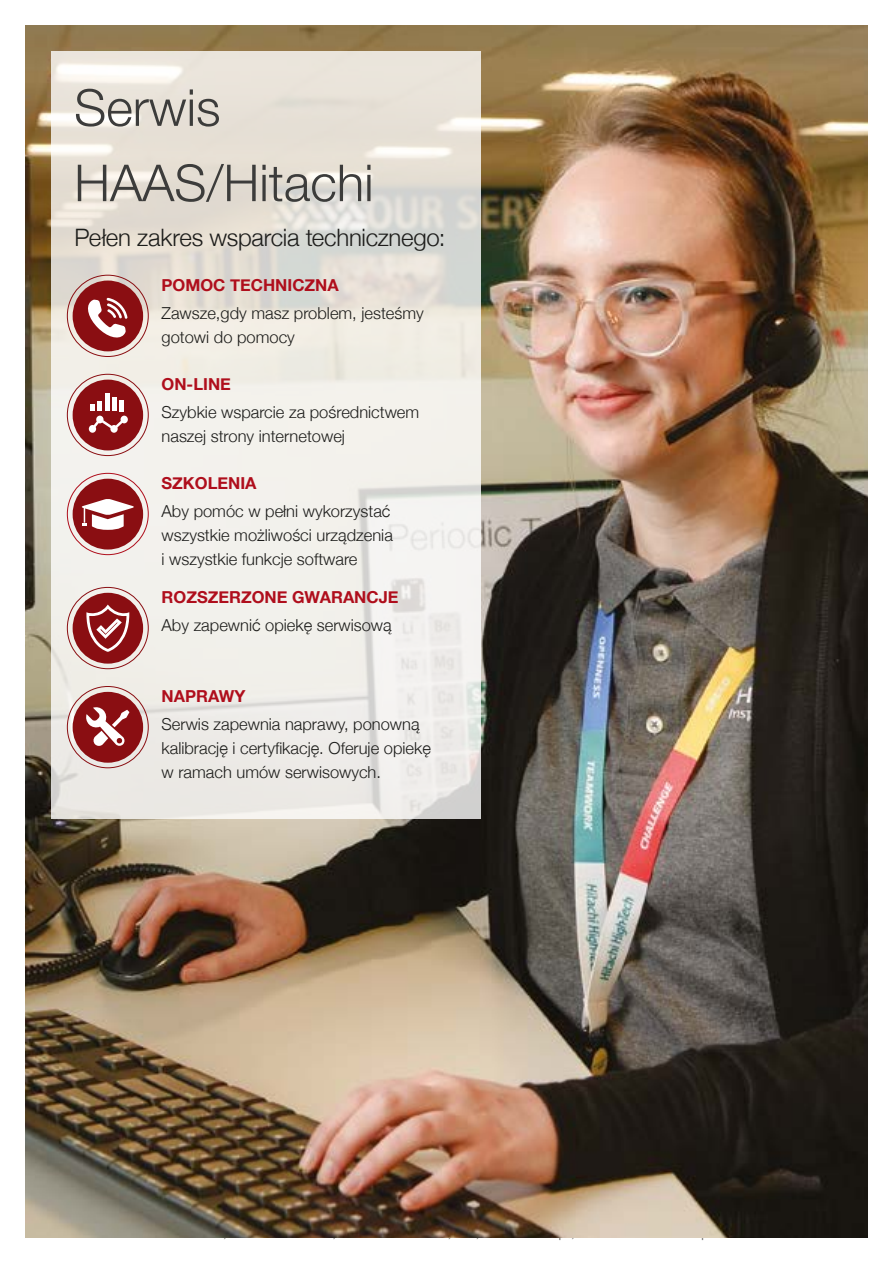
<style>
.page{position:relative;width:893px;height:1263px;background:#fff}
.page>*{position:absolute;margin:0;border:0;box-sizing:border-box;transform-origin:0 0}
.t1{font:300 51px/75.3px "Helvetica Neue";color:#3c3c3b}
.t2{font:300 24px "Helvetica Neue";letter-spacing:-.01em;color:#1d1d1b}
.t3{font:300 16.5px/24px "Helvetica Neue";color:#1d1d1b}
.t4{font:700 16.5px "Helvetica Neue";color:#af0e1c}
</style>
<div class="page">
<img style="left:26px;top:26px;width:841px;height:1211px">
<svg style="left:51px;top:51px;width:429px;height:767px;background:#ebe8e2"></svg>
<div style="left:67px;top:587px;width:82px;height:82px;border:1px solid #8a0e12;border-radius:50%"></div>
<div style="left:73px;top:593px;width:70px;height:71px;background:#8a0e12;border-radius:50%"></div>
<svg style="left:86px;top:604px;width:44px;height:48px"></svg>
<div style="left:67px;top:275px;width:82px;height:82px;border:1px solid #8a0e12;border-radius:50%"></div>
<div style="left:73px;top:281px;width:70px;height:70px;background:#8a0e12;border-radius:50%"></div>
<svg style="left:88px;top:298px;width:40px;height:40px"></svg>
<div style="left:67px;top:686px;width:82px;height:82px;border:1px solid #8a0e12;border-radius:50%"></div>
<div style="left:73px;top:692px;width:70px;height:71px;background:#8a0e12;border-radius:50%"></div>
<svg style="left:86px;top:707px;width:43px;height:39px"></svg>
<div style="left:67px;top:374px;width:82px;height:82px;border:1px solid #8a0e12;border-radius:50%"></div>
<div style="left:73px;top:380px;width:70px;height:70px;background:#8a0e12;border-radius:50%"></div>
<hr style="left:105px;top:394px;width:4px;height:17px;background:#fff">
<div style="left:112px;top:397px;width:5px;height:14px;background:#fff"></div>
<div style="left:119px;top:400px;width:5px;height:11px;background:#fff"></div>
<svg style="left:89px;top:402px;width:39px;height:31px"></svg>
<div style="left:67px;top:473px;width:82px;height:82px;border:1px solid #af0e1c;border-radius:50%"></div>
<div style="left:73px;top:479px;width:70px;height:70px;background:#8a0e12;border-radius:50%"></div>
<svg style="left:81px;top:499px;width:53px;height:31px"></svg>
<h1 class="t1" style="left:74px;top:66px;width:301px">Serwis<br>HAAS/Hitachi</h1>
<h2 class="t2" style="left:75px;top:218px;width:372px">Pełen zakres wsparcia technicznego:</h2>
<p class="t4" style="left:162px;top:272px;width:179px">POMOC TECHNICZNA</p>
<p class="t3" style="left:162px;top:300px;width:264px">Zawsze,gdy masz problem, jesteśmy gotowi do pomocy</p>
<p class="t4" style="left:162px;top:371px;width:71px">ON-LINE</p>
<p class="t3" style="left:162px;top:399px;width:259px">Szybkie wsparcie za pośrednictwem naszej strony internetowej</p>
<p class="t4" style="left:162px;top:470px;width:97px">SZKOLENIA</p>
<p class="t3" style="left:162px;top:498px;width:233px">Aby pomóc w pełni wykorzystać wszystkie możliwości urządzenia i wszystkie funkcje software</p>
<p class="t4" style="left:162px;top:584px;width:239px">ROZSZERZONE GWARANCJE</p>
<p class="t3" style="left:162px;top:612px;width:232px">Aby zapewnić opiekę serwisową</p>
<p class="t4" style="left:162px;top:683px;width:85px">NAPRAWY</p>
<p class="t3" style="left:162px;top:711px;width:271px">Serwis zapewnia naprawy, ponowną kalibrację i certyfikację. Oferuje opiekę w ramach umów serwisowych.</p>
</div>
